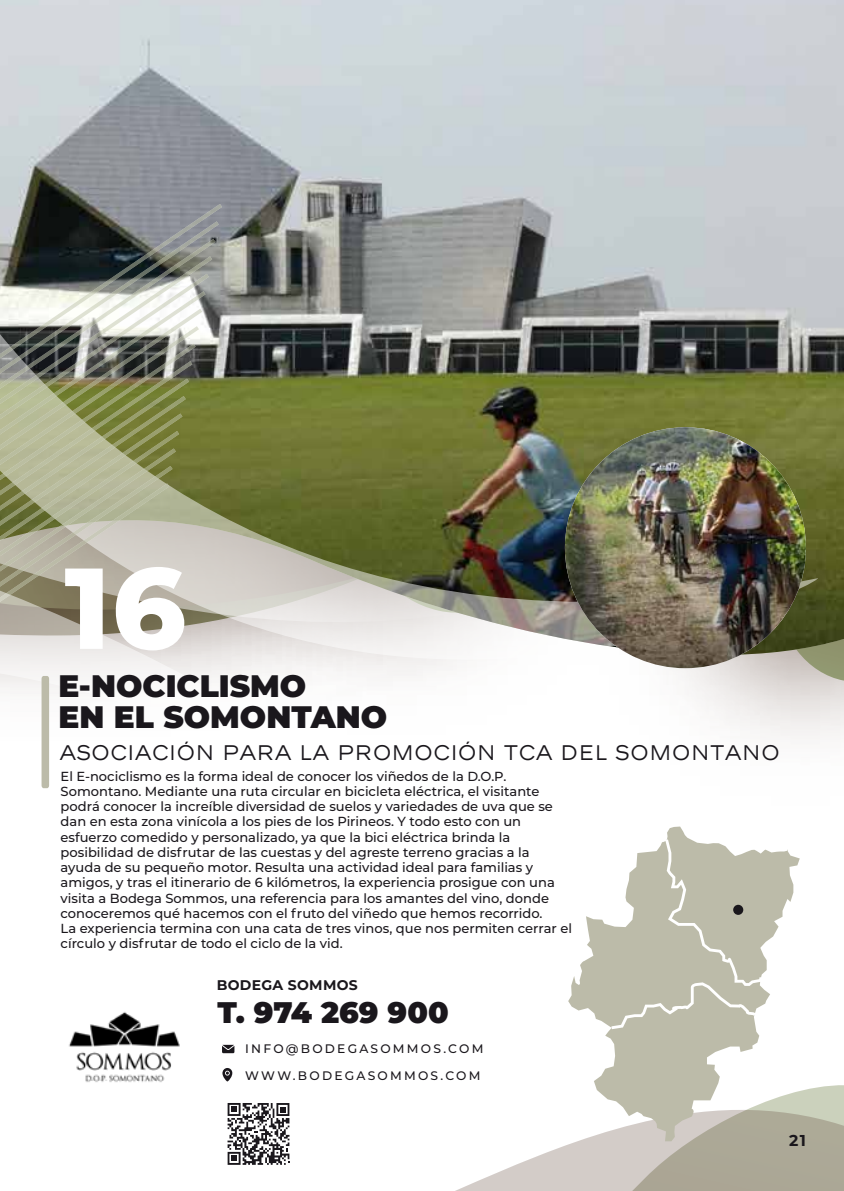
<style>
.page{position:relative;width:844px;height:1191px;background:#fff}
.page>*{position:absolute;margin:0;border:0;box-sizing:border-box;transform-origin:0 0}
.t1{font:800 114.8px "Montserrat";color:#fff}
.t2{font:900 30.97px/31px "Montserrat";color:#1a171c}
.t3{font:900 29.75px "Montserrat";color:#1a171c}
.t4{font:21px "Chanel 200";color:#1a171c}
.t5{font:700 15.75px "Montserrat";color:#1a171c}
.t6{font:700 14px "Montserrat";letter-spacing:.02em;color:#1a171c}
.t7{font:500 13.12px/15.2px "Montserrat";color:#1a171c}
.t8{font:500 12.25px "Montserrat";letter-spacing:.18em;color:#1a171c}
</style>
<div class="page">
<svg style="left:689px;top:683px;width:154px;height:33px;fill:#ebe8e7"></svg>
<img style="left:1px;top:0;width:842px;height:683px">
<img style="left:0;top:0;width:1px;height:204px">
<svg style="left:816px;top:1109px;width:27px;height:82px;background:#b0ae9c"></svg>
<img style="left:212px;top:333px;width:605px;height:326px">
<svg style="left:0;top:204px;width:222px;height:260px;background:#727573"></svg>
<svg style="left:0;top:221px;width:219px;height:260px;background:#636660"></svg>
<svg style="left:0;top:239px;width:215px;height:260px;background:#51564e"></svg>
<svg style="left:0;top:256px;width:212px;height:252px;background:#414940"></svg>
<svg style="left:0;top:274px;width:209px;height:234px;background:#757a6e"></svg>
<svg style="left:0;top:291px;width:205px;height:217px"></svg>
<svg style="left:0;top:309px;width:202px;height:199px"></svg>
<svg style="left:0;top:326px;width:199px;height:182px;background:#85887c"></svg>
<svg style="left:0;top:344px;width:196px;height:164px;background:#686b5f"></svg>
<svg style="left:0;top:361px;width:192px;height:147px;background:#686b5f"></svg>
<svg style="left:0;top:378px;width:189px;height:130px;background:#8d905d"></svg>
<svg style="left:0;top:396px;width:186px;height:112px;background:#919960"></svg>
<svg style="left:0;top:413px;width:182px;height:95px;background:#989e6a"></svg>
<svg style="left:0;top:431px;width:179px;height:77px;background:#a0a475"></svg>
<svg style="left:0;top:448px;width:176px;height:60px;background:#a7aa82"></svg>
<svg style="left:0;top:466px;width:172px;height:42px;background:#afb28f"></svg>
<svg style="left:0;top:483px;width:169px;height:25px;background:#acaf8d"></svg>
<svg style="left:0;top:508px;width:316px;height:259px"></svg>
<svg style="left:42px;top:676px;width:7px;height:112px"></svg>
<img style="left:564px;top:427px;width:241px;height:241px;border-radius:120px">
<svg style="left:222px;top:826px;width:594px;height:365px"></svg>
<div style="left:733px;top:904px;width:10px;height:11px;background:#1a171c;border-radius:50%"></div>
<img style="left:69px;top:1011px;width:111px;height:71px">
<h1 class="t1" style="left:64px;top:524px;width:123px">16</h1>
<h2 class="t2" style="left:59px;top:669px;width:330px">E-NOCICLISMO<br>EN EL SOMONTANO</h2>
<h3 class="t4" style="left:59px;top:741px;width:721px">ASOCIACIÓN PARA LA PROMOCIÓN TCA DEL SOMONTANO</h3>
<p class="t7" style="left:61px;top:768px;width:513px">El E-nociclismo es la forma ideal de conocer los viñedos de la D.O.P.<br>Somontano. Mediante una ruta circular en bicicleta eléctrica, el visitante podrá conocer la increíble diversidad de suelos y variedades de uva que se dan en esta zona vinícola a los pies de los Pirineos. Y todo esto con un esfuerzo comedido y personalizado, ya que la bici eléctrica brinda la posibilidad de disfrutar de las cuestas y del agreste terreno gracias a la ayuda de su pequeño motor. Resulta una actividad ideal para familias y amigos, y tras el itinerario de 6 kilómetros, la experiencia prosigue con una visita a Bodega Sommos, una referencia para los amantes del vino, donde conoceremos qué hacemos con el fruto del viñedo que hemos recorrido.<br>La experiencia termina con una cata de tres vinos, que nos permiten cerrar el círculo y disfrutar de todo el ciclo de la vid.</p>
<p class="t6" style="left:217px;top:974px;width:142px">BODEGA SOMMOS</p>
<h3 class="t3" style="left:217px;top:990px;width:233px">T. 974 269 900</h3>
<p class="t8" style="left:245px;top:1040px;width:240px">INFO@BODEGASOMMOS.COM</p>
<p class="t8" style="left:245px;top:1067px;width:237px">WWW.BODEGASOMMOS.COM</p>
<p class="t5" style="left:789px;top:1129px;width:18px">21</p>
</div>
